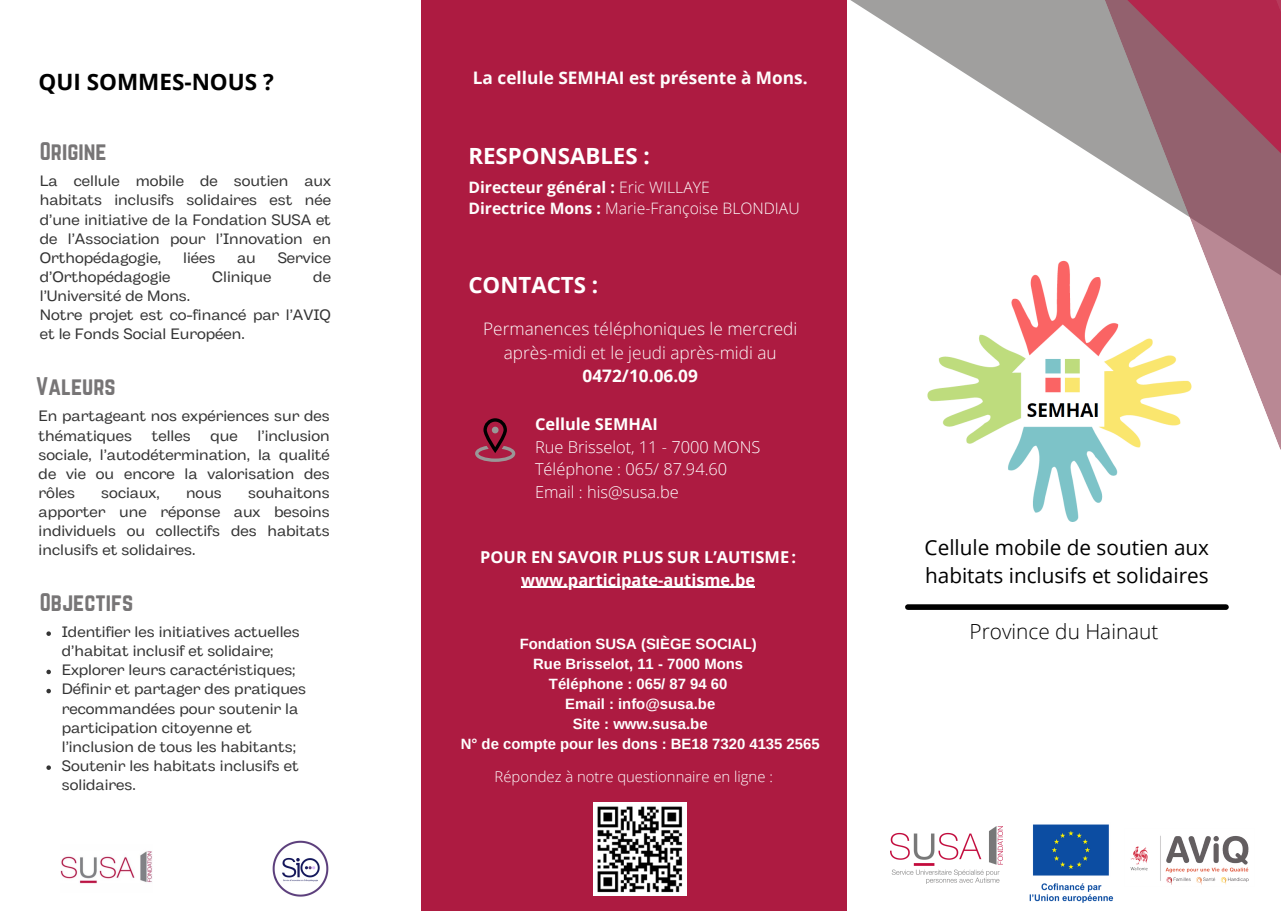
<style>
.page{position:relative;width:1281px;height:911px;background:#fff}
.page>*{position:absolute;margin:0;border:0;box-sizing:border-box;transform-origin:0 0}
.t1{font:700 22.5px "Open Sans";color:#000}
.t2{font:22.35px "Norwester";color:#777576}
.t3{font:700 22.35px "Open Sans";color:#fff}
.t4{font:300 20.85px "Open Sans";color:#000}
.t5{font:20.7px/28.2px "Open Sans";color:#000}
.t6{font:300 17.25px/23.7px "Open Sans";color:#fefdfc;text-align:center}
.t7{font:700 17.25px "Open Sans";color:#fefdfc}
.t8{font:300 16.35px/22.5px "Open Sans";color:#fff}
.t9{font:700 16.35px "Open Sans";color:#fff}
.t10{font:300 15.75px/21.3px "Open Sans";color:#fefdfc}
.t11{font:15px/19.2px "Body Grotesque Fit";color:#343434}
.t12{font:700 14.85px/20.1px "Arimo";color:#fff;text-align:center}
.t13{font:300 14.85px "Open Sans";color:#fff}
.s1{font-weight:700}
</style>
<div class="page">
<div style="left:421px;top:0;width:425px;height:910px;background:#ad1b41"></div>
<svg style="left:850px;top:0;width:252px;height:161px"></svg>
<div style="left:907px;top:604px;width:318px;height:5px;background:#000"></div>
<div style="left:483px;top:418px;width:24px;height:33px;border:3px solid #000;border-radius:10px"></div>
<svg style="left:492px;top:426px;width:6px;height:7px"></svg>
<svg style="left:475px;top:445px;width:40px;height:16px"></svg>
<svg style="left:1102px;top:0;width:178px;height:448px"></svg>
<svg style="left:1127px;top:0;width:153px;height:294px;background:#aa6879"></svg>
<img style="left:1029px;top:824px;width:85px;height:79px">
<img style="left:890px;top:826px;width:112px;height:57px">
<img style="left:927px;top:254px;width:286px;height:268px">
<img style="left:1130px;top:835px;width:119px;height:50px">
<img style="left:61px;top:851px;width:91px;height:33px">
<img style="left:272px;top:840px;width:57px;height:57px">
<img style="left:593px;top:802px;width:94px;height:92px">
<hr style="left:521px;top:586px;width:234px;height:1px;background:#fff">
<svg style="left:46px;top:631px;width:5px;height:4px"></svg>
<svg style="left:46px;top:669px;width:5px;height:5px"></svg>
<svg style="left:46px;top:688px;width:5px;height:5px"></svg>
<svg style="left:46px;top:765px;width:5px;height:4px"></svg>
<h4 class="t1" style="left:39px;top:66px;width:237px">QUI SOMMES-NOUS ?</h4>
<h1 class="t7" style="left:473px;top:65px;width:336px">La cellule SEMHAI est présente à Mons.</h1>
<p class="t2" style="left:40px;top:137px;width:68px">Origine</p>
<p class="t11" style="left:40px;top:172px;width:292px;text-align:justify">La cellule mobile de soutien aux habitats inclusifs solidaires est née d’une initiative de la Fondation SUSA et de l’Association pour l’Innovation en Orthopédagogie,</p>
<p class="t11" style="left:183px;top:249px;width:34px">liées</p>
<p class="t11" style="left:237px;top:249px;width:20px">au</p>
<p class="t11" style="left:278px;top:249px;width:55px">Service</p>
<p class="t11" style="left:40px;top:268px;width:132px">d’Orthopédagogie</p>
<p class="t11" style="left:212px;top:268px;width:61px">Clinique</p>
<p class="t11" style="left:313px;top:268px;width:19px">de</p>
<p class="t11" style="left:40px;top:287px;width:152px">l’Université de Mons.</p>
<p class="t11" style="left:40px;top:306px;width:292px">Notre projet est co-financé par l’AVIQ et le Fonds Social Européen.</p>
<p class="t2" style="left:36px;top:372px;width:81px">Valeurs</p>
<p class="t11" style="left:39px;top:407px;width:292px">En partageant nos expériences sur des thématiques</p>
<p class="t11" style="left:39px;top:427px;width:293px;text-align:justify;text-indent:219px">l’inclusion sociale, l’autodétermination, la qualité de vie ou encore la valorisation des rôles</p>
<p class="t11" style="left:152px;top:427px;width:40px">telles</p>
<p class="t11" style="left:210px;top:427px;width:29px">que</p>
<p class="t11" style="left:39px;top:484px;width:292px;text-align:justify;text-indent:209px">souhaitons apporter une réponse aux besoins individuels ou collectifs des habitats inclusifs et solidaires.</p>
<p class="t11" style="left:101px;top:484px;width:60px">sociaux,</p>
<p class="t11" style="left:186px;top:484px;width:37px">nous</p>
<h2 class="t2" style="left:40px;top:588px;width:95px">Objectifs</h2>
<h2 class="t11" style="left:62px;top:623px;width:239px">Identifier les initiatives actuelles d’habitat inclusif et solidaire;</h2>
<h2 class="t11" style="left:62px;top:661px;width:235px">Explorer leurs caractéristiques;</h2>
<h5 class="t11" style="left:62px;top:680px;width:246px">Définir et partager des pratiques recommandées pour soutenir la participation citoyenne et l’inclusion de tous les habitants;</h5>
<p class="t11" style="left:62px;top:757px;width:238px">Soutenir les habitats inclusifs et solidaires.</p>
<h3 class="t3" style="left:468px;top:140px;width:183px">RESPONSABLES :</h3>
<h1 class="t10" style="left:468px;top:176px;width:333px"><span class="s1">Directeur général :</span> Eric WILLAYE<br><span class="s1">Directrice Mons :</span> Marie-Françoise BLONDIAU</h1>
<p class="t3" style="left:468px;top:269px;width:131px">CONTACTS :</p>
<h3 class="t6" style="left:483px;top:316px;width:315px">Permanences téléphoniques le mercredi après-midi et le jeudi après-midi au<br><span class="s1">0472/10.06.09</span></h3>
<p class="t8" style="left:535px;top:412px;width:227px"><span class="s1">Cellule SEMHAI<br></span>Rue Brisselot, 11 - 7000 MONS<br>Téléphone : 065/ 87.94.60<br>Email : his@susa.be</p>
<p class="t9" style="left:480px;top:545px;width:317px">POUR EN SAVOIR PLUS SUR L’AUTISME:</p>
<h4 class="t9" style="left:521px;top:568px;width:235px">www.participate-autisme.be</h4>
<p class="t12" style="left:519px;top:633px;width:238px">Fondation SUSA (SIÈGE SOCIAL)<br>Rue Brisselot, 11 - 7000 Mons<br>Téléphone : 065/ 87 94 60<br>Email : info@susa.be</p>
<p class="t12" style="left:461px;top:713px;width:360px">Site : www.susa.be<br>N° de compte pour les dons : BE18 7320 4135 2565</p>
<h4 class="t13" style="left:494px;top:765px;width:280px">Répondez à notre questionnaire en ligne :</h4>
<h1 class="t5" style="left:924px;top:532px;width:286px">Cellule mobile de soutien aux habitats inclusifs et solidaires</h1>
<h2 class="t4" style="left:969px;top:616px;width:190px">Province du Hainaut</h2>
</div>
